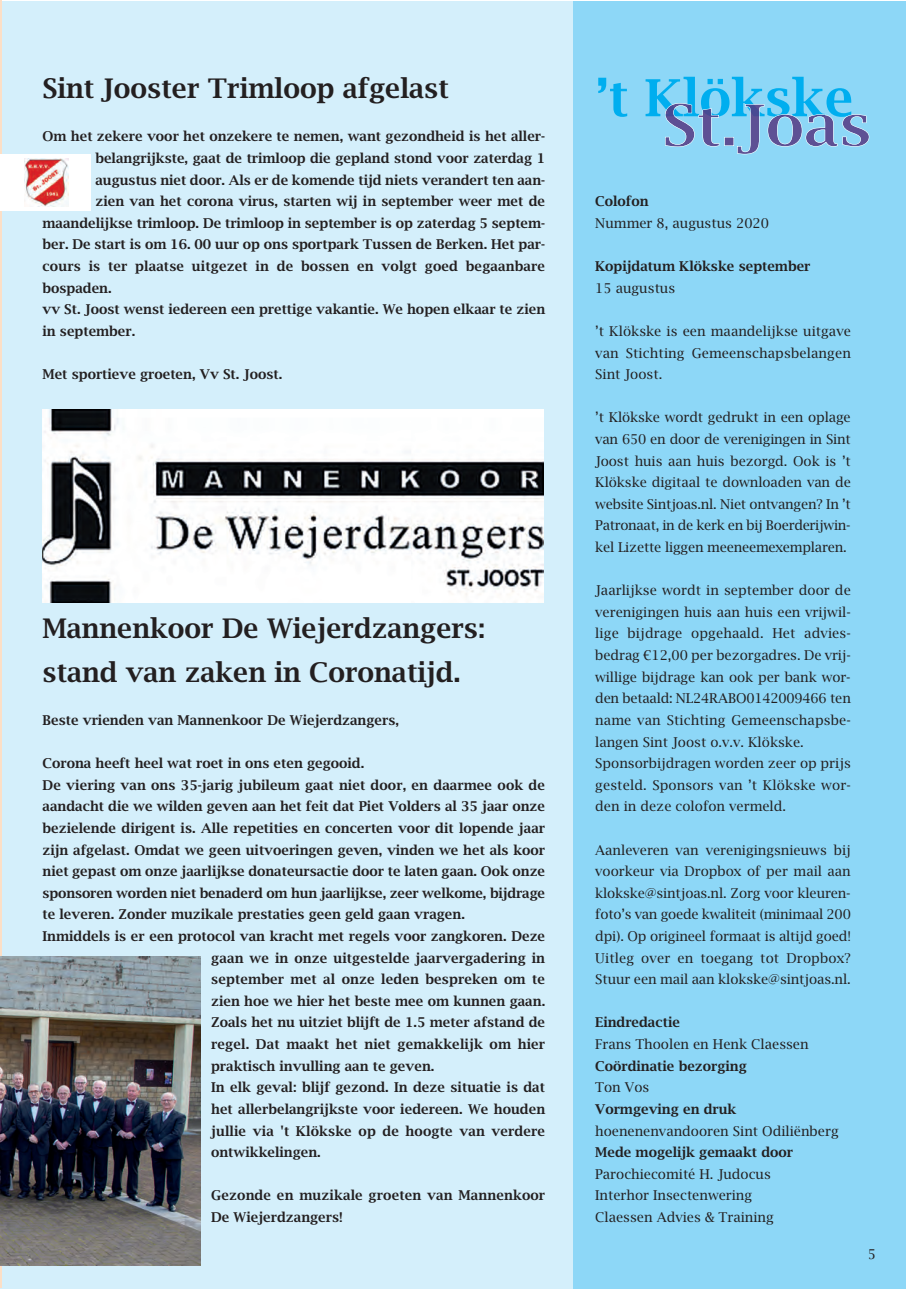
<style>
.page{position:relative;width:906px;height:1289px;background:#fff}
.page>*{position:absolute;margin:0;border:0;box-sizing:border-box;transform-origin:0 0}
.t1{font:600 51.15px "Lucida Bright";color:#00aeef}
.t2{font:600 51px "Lucida Bright";color:#00aeef}
.t3{font:600 27px/43.2px "Lucida Bright";color:#231f20}
.t4{font:600 13.5px/21.6px "Lucida Bright";color:#231f20}
.t5{font:13.5px/21.6px "Lucida Bright";color:#231f20;text-align:justify}
</style>
<div class="page">
<div style="left:559px;top:1px;width:347px;height:1287px;background:#8dd7f7"></div>
<div style="left:0;top:1px;width:573px;height:1287px;background:#d4effb"></div>
<hr style="left:0;top:0;width:2px;height:1288px;background:#fbdfc7">
<svg style="left:665px;top:103px;width:204px;height:51px"></svg>
<div style="left:0;top:155px;width:91px;height:56px;background:#fff"></div>
<img style="left:24px;top:159px;width:44px;height:48px">
<img style="left:0;top:956px;width:201px;height:308px">
<img style="left:43px;top:409px;width:500px;height:193px">
<h3 class="t3" style="left:43px;top:67px;width:408px">Sint Jooster Trimloop afgelast</h3>
<p class="t4" style="left:43px;top:126px;width:504px">Om het zekere voor het onzekere te nemen, want gezondheid is het aller-</p>
<p class="t4" style="left:95px;top:147px;width:451px">belangrijkste, gaat de trimloop die gepland stond voor zaterdag 1</p>
<p class="t4" style="left:95px;top:169px;width:451px">augustus niet door. Als er de komende tijd niets verandert ten aan-</p>
<p class="t4" style="left:95px;top:191px;width:451px">zien van het corona virus, starten wij in september weer met de</p>
<p class="t4" style="left:43px;top:212px;width:504px">maandelijkse trimloop. De trimloop in september is op zaterdag 5 septem-</p>
<p class="t4" style="left:43px;top:234px;width:504px">ber. De start is om 16. 00 uur op ons sportpark Tussen de Berken. Het par-</p>
<p class="t4" style="left:43px;top:255px;width:504px">cours is ter plaatse uitgezet in de bossen en volgt goed begaanbare</p>
<p class="t4" style="left:43px;top:277px;width:71px">bospaden.</p>
<p class="t4" style="left:43px;top:299px;width:504px">vv St. Joost wenst iedereen een prettige vakantie. We hopen elkaar te zien</p>
<p class="t4" style="left:43px;top:320px;width:94px">in september.</p>
<p class="t4" style="left:43px;top:363px;width:241px">Met sportieve groeten, Vv St. Joost.</p>
<h3 class="t3" style="left:43px;top:607px;width:444px">Mannenkoor De Wiejerdzangers: stand van zaken in Coronatijd.</h3>
<p class="t4" style="left:43px;top:709px;width:358px">Beste vrienden van Mannenkoor De Wiejerdzangers,</p>
<p class="t4" style="left:43px;top:752px;width:323px">Corona heeft heel wat roet in ons eten gegooid.</p>
<p class="t4" style="left:43px;top:774px;width:504px">De viering van ons 35-jarig jubileum gaat niet door, en daarmee ook de</p>
<p class="t4" style="left:43px;top:795px;width:504px">aandacht die we wilden geven aan het feit dat Piet Volders al 35 jaar onze</p>
<p class="t4" style="left:43px;top:817px;width:504px">bezielende dirigent is. Alle repetities en concerten voor dit lopende jaar</p>
<p class="t4" style="left:43px;top:839px;width:504px">zijn afgelast. Omdat we geen uitvoeringen geven, vinden we het als koor</p>
<p class="t4" style="left:43px;top:860px;width:504px">niet gepast om onze jaarlijkse donateursactie door te laten gaan. Ook onze</p>
<p class="t4" style="left:43px;top:882px;width:504px">sponsoren worden niet benaderd om hun jaarlijkse, zeer welkome, bijdrage</p>
<p class="t4" style="left:43px;top:903px;width:424px">te leveren. Zonder muzikale prestaties geen geld gaan vragen.</p>
<p class="t4" style="left:43px;top:925px;width:504px">Inmiddels is er een protocol van kracht met regels voor zangkoren. Deze</p>
<p class="t4" style="left:211px;top:947px;width:335px">gaan we in onze uitgestelde jaarvergadering in</p>
<p class="t4" style="left:211px;top:968px;width:335px">september met al onze leden bespreken om te</p>
<p class="t4" style="left:211px;top:990px;width:335px">zien hoe we hier het beste mee om kunnen gaan.</p>
<p class="t4" style="left:211px;top:1011px;width:335px">Zoals het nu uitziet blijft de 1.5 meter afstand de</p>
<p class="t4" style="left:211px;top:1033px;width:335px">regel. Dat maakt het niet gemakkelijk om hier</p>
<p class="t4" style="left:211px;top:1055px;width:225px">praktisch invulling aan te geven.</p>
<p class="t4" style="left:211px;top:1076px;width:335px">In elk geval: blijf gezond. In deze situatie is dat</p>
<p class="t4" style="left:211px;top:1098px;width:335px">het allerbelangrijkste voor iedereen. We houden</p>
<p class="t4" style="left:211px;top:1119px;width:335px">jullie via 't Klökske op de hoogte van verdere</p>
<p class="t4" style="left:211px;top:1141px;width:111px">ontwikkelingen.</p>
<p class="t4" style="left:211px;top:1184px;width:335px">Gezonde en muzikale groeten van Mannenkoor<br>De Wiejerdzangers!</p>
<h1 class="t1" style="left:608px;top:69px;width:247px">t Klökske</h1>
<h2 class="t2" style="left:595px;top:38px;width:15px">,</h2>
<p class="t4" style="left:595px;top:191px;width:55px">Colofon</p>
<p class="t5" style="left:595px;top:212px;width:175px">Nummer 8, augustus 2020</p>
<p class="t4" style="left:595px;top:255px;width:217px">Kopijdatum Klökske september</p>
<p class="t5" style="left:595px;top:277px;width:82px">15 augustus</p>
<p class="t5" style="left:595px;top:320px;width:257px">’t Klökske is een maandelijkse uitgave van Stichting Gemeenschapsbelangen Sint Joost.</p>
<p class="t5" style="left:595px;top:407px;width:257px">’t Klökske wordt gedrukt in een oplage van 650 en door de verenigingen in Sint Joost huis aan huis bezorgd. Ook is ’t Klökske digitaal te downloaden van de website Sintjoas.nl. Niet ontvangen? In ’t Patronaat, in de kerk en bij Boerderijwin&shy;kel Lizette liggen meeneemexemplaren.</p>
<p class="t5" style="left:595px;top:579px;width:257px;text-align:left">Jaarlijkse wordt in september door de verenigingen huis aan huis een vrijwil&shy;lige bijdrage opgehaald. Het advies&shy;bedrag €12,00 per bezorgadres. De vrij&shy;willige bijdrage kan ook per bank wor&shy;den betaald: NL24RABO0142009466 ten name van Stichting Gemeenschapsbe&shy;langen Sint Joost o.v.v. Klökske.<br>Sponsorbijdragen worden zeer op prijs gesteld. Sponsors van ’t Klökske wor&shy;den in deze colofon vermeld.</p>
<p class="t5" style="left:595px;top:839px;width:257px">Aanleveren van verenigingsnieuws bij voorkeur via Dropbox of per mail aan klokske@sintjoas.nl. Zorg voor kleuren&shy;foto’s van goede kwaliteit (minimaal 200 dpi). Op origineel formaat is altijd goed!<br>Uitleg over en toegang tot Dropbox?<br>Stuur een mail aan klokske@sintjoas.nl.</p>
<p class="t4" style="left:595px;top:1011px;width:86px">Eindredactie</p>
<p class="t5" style="left:595px;top:1033px;width:215px">Frans Thoolen en Henk Claessen</p>
<p class="t4" style="left:595px;top:1055px;width:153px">Coördinatie bezorging</p>
<p class="t5" style="left:595px;top:1076px;width:56px">Ton Vos</p>
<p class="t4" style="left:595px;top:1098px;width:143px">Vormgeving en druk</p>
<p class="t5" style="left:595px;top:1119px;width:245px">hoenenenvandooren Sint Odiliënberg</p>
<p class="t4" style="left:595px;top:1141px;width:199px">Mede mogelijk gemaakt door</p>
<p class="t5" style="left:595px;top:1163px;width:180px;text-align:left">Parochiecomité H. Judocus<br>Interhor Insectenwering<br>Claessen Advies &amp; Training</p>
<p class="t5" style="left:867px;top:1243px;width:10px">5</p>
</div>
